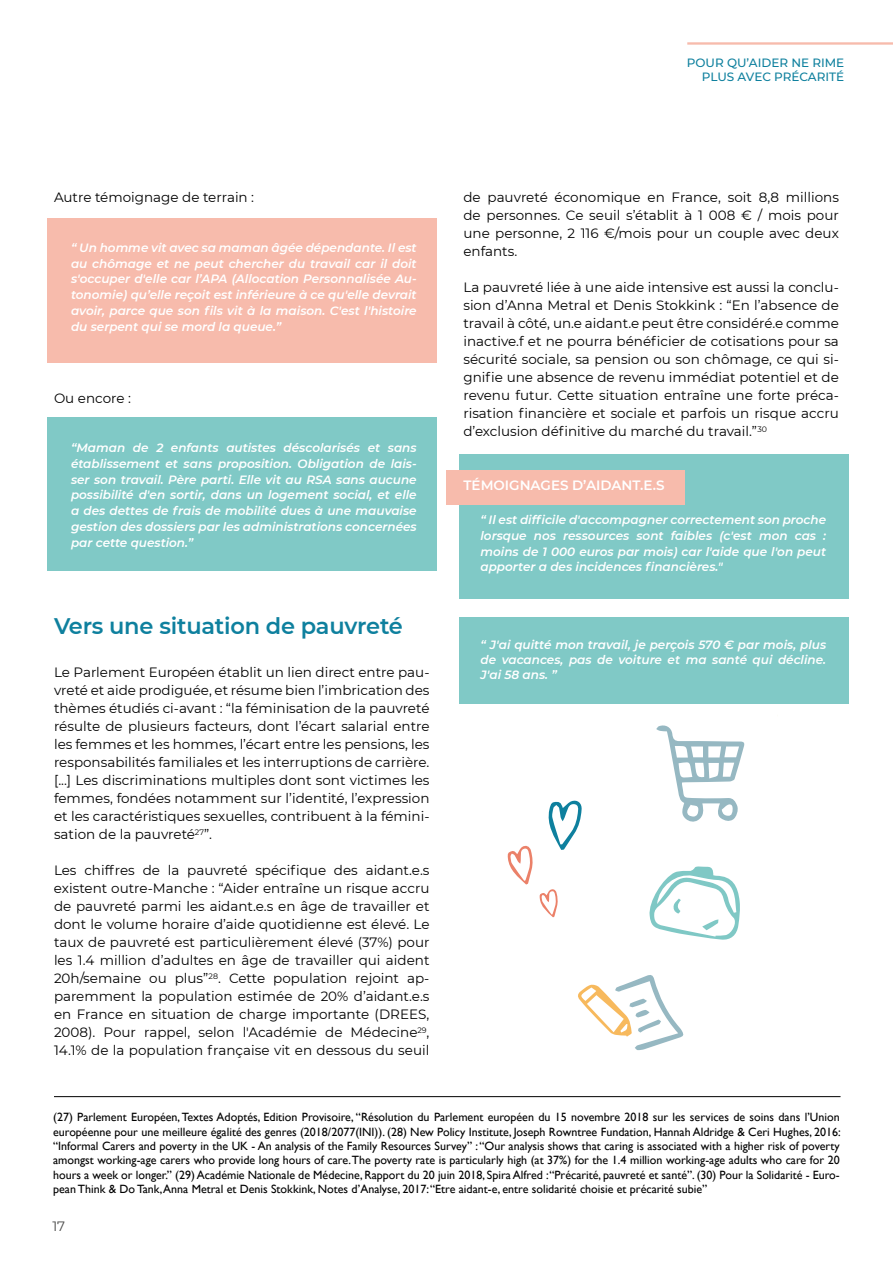
<style>
.page{position:relative;width:893px;height:1263px;background:#fff}
.page>*{position:absolute;margin:0;border:0;box-sizing:border-box;transform-origin:0 0}
.t1{font:600 22.5px "Montserrat";letter-spacing:-.01em;color:#0e809e}
.t2{font:13.5px/18px "Montserrat";color:#000;text-align:justify}
.t3{font:600 13.5px "Montserrat";color:#fff}
.t4{font:13.5px "Montserrat";color:#4a4a49}
.t5{font:italic 600 12px/15.8px "Montserrat";color:#fff;text-align:justify}
.t6{font:12px/14.4px "Gill Sans";color:#000;text-align:justify}
.t7{font:500 12px/14.4px "Montserrat";color:#0e809e;text-align:right}
</style>
<div class="page">
<div style="left:459px;top:454px;width:389px;height:144px;background:#80c9c6"></div>
<div style="left:459px;top:618px;width:389px;height:86px;background:#80c9c6"></div>
<div style="left:446px;top:470px;width:239px;height:34px;background:#f7bbac"></div>
<div style="left:48px;top:218px;width:389px;height:144px;background:#f7bbac"></div>
<div style="left:48px;top:418px;width:389px;height:153px;background:#80c9c6"></div>
<hr style="left:54px;top:1096px;width:786px;height:1px;background:#000">
<svg style="left:656px;top:725px;width:89px;height:97px"></svg>
<svg style="left:507px;top:845px;width:26px;height:40px"></svg>
<svg style="left:548px;top:800px;width:34px;height:50px"></svg>
<svg style="left:539px;top:889px;width:19px;height:28px"></svg>
<svg style="left:578px;top:975px;width:106px;height:75px"></svg>
<svg style="left:649px;top:866px;width:91px;height:74px"></svg>
<hr style="left:687px;top:42px;width:206px;height:3px;background:#f7bbac">
<p class="t7" style="left:687px;top:55px;width:159px">POUR QU’AIDER NE RIME<br>PLUS AVEC PRÉCARITÉ</p>
<p class="t2" style="left:54px;top:188px;width:202px">Autre témoignage de terrain :</p>
<p class="t5" style="left:71px;top:239px;width:347px">“ Un homme vit avec sa maman âgée dépendante. Il est au chômage et ne peut chercher du travail car il doit s'occuper d'elle car l’APA (Allocation Personnalisée Au&shy;tonomie) qu’elle reçoit est inférieure à ce qu'elle devrait avoir, parce que son fils vit à la maison. C'est l'histoire du serpent qui se mord la queue.”</p>
<p class="t2" style="left:54px;top:388px;width:79px">Ou encore :</p>
<p class="t5" style="left:71px;top:439px;width:347px">“Maman de 2 enfants autistes déscolarisés et sans établissement et sans proposition. Obligation de lais&shy;ser son travail. Père parti. Elle vit au RSA sans aucune possibilité d'en sortir, dans un logement social, et elle a des dettes de frais de mobilité dues à une mauvaise gestion des dossiers par les administrations concernées par cette question.”</p>
<h1 class="t1" style="left:54px;top:610px;width:350px">Vers une situation de pauvreté</h1>
<p class="t2" style="left:54px;top:663px;width:377px">Le Parlement Européen établit un lien direct entre pau&shy;vreté et aide prodiguée, et résume bien l’imbrication des thèmes étudiés ci-avant : “la féminisation de la pauvreté résulte de plusieurs facteurs, dont l’écart salarial entre les femmes et les hommes, l’écart entre les pensions, les responsabilités familiales et les interruptions de carrière. [...] Les discriminations multiples dont sont victimes les femmes, fondées notamment sur l’identité, l’expression et les caractéristiques sexuelles, contribuent à la fémini&shy;sation de la pauvreté<sup>27</sup>”.</p>
<p class="t2" style="left:54px;top:861px;width:377px">Les chiffres de la pauvreté spécifique des aidant.e.s existent outre-Manche : “Aider entraîne un risque accru de pauvreté parmi les aidant.e.s en âge de travailler et dont le volume horaire d’aide quotidienne est élevé. Le taux de pauvreté est particulièrement élevé (37%) pour les 1.4 million d’adultes en âge de travailler qui aident 20h/semaine ou plus”<sup>28</sup>. Cette population rejoint ap&shy;paremment la population estimée de 20% d’aidant.e.s en France en situation de charge importante (DREES, 2008). Pour rappel, selon l'Académie de Médecine<sup>29</sup>, 14.1% de la population française vit en dessous du seuil</p>
<p class="t2" style="left:463px;top:188px;width:377px">de pauvreté économique en France, soit 8,8 millions de personnes. Ce seuil s’établit à 1 008 € / mois pour une personne, 2 116 €/mois pour un couple avec deux enfants.</p>
<p class="t2" style="left:463px;top:278px;width:377px">La pauvreté liée à une aide intensive est aussi la conclu&shy;sion d’Anna Metral et Denis Stokkink : “En l’absence de travail à côté, un.e aidant.e peut être considéré.e comme inactive.f et ne pourra bénéficier de cotisations pour sa sécurité sociale, sa pension ou son chômage, ce qui si&shy;gnifie une absence de revenu immédiat potentiel et de revenu futur. Cette situation entraîne une forte préca&shy;risation financière et sociale et parfois un risque accru d’exclusion définitive du marché du travail.”<sup>30</sup></p>
<p class="t3" style="left:463px;top:476px;width:203px">TÉMOIGNAGES D’AIDANT.E.S</p>
<p class="t5" style="left:480px;top:511px;width:347px">“ Il est difficile d'accompagner correctement son proche lorsque nos ressources sont faibles (c'est mon cas : moins de 1 000 euros par mois) car l'aide que l'on peut apporter a des incidences financières."</p>
<p class="t5" style="left:480px;top:636px;width:347px;line-height:15px">“ J'ai quitté mon travail, je perçois 570 € par mois, plus de vacances, pas de voiture et ma santé qui décline.<br>J'ai 58 ans. ”</p>
<p class="t6" style="left:53px;top:1110px;width:789px">(27) Parlement Européen, Textes Adoptés, Edition Provisoire, “Résolution du Parlement européen du 15 novembre 2018 sur les services de soins dans l’Union européenne pour une meilleure égalité des genres (2018/2077(INI)). (28) New Policy Institute, Joseph Rowntree Fundation, Hannah Aldridge &amp; Ceri Hughes, 2016: “Informal Carers and poverty in the UK - An analysis of the Family Resources Survey” : “Our analysis shows that caring is associated with a higher risk of poverty amongst working-age carers who provide long hours of care. The poverty rate is particularly high (at 37%) for the 1.4 million working-age adults who care for 20 hours a week or longer.” (29) Académie Nationale de Médecine, Rapport du 20 juin 2018, Spira Alfred : “Précarité, pauvreté et santé”. (30) Pour la Solidarité - Euro&shy;pean Think &amp; Do Tank, Anna Metral et Denis Stokkink, Notes d’Analyse, 2017: “Etre aidant-e, entre solidarité choisie et précarité subie”</p>
<p class="t4" style="left:52px;top:1217px;width:14px">17</p>
</div>
